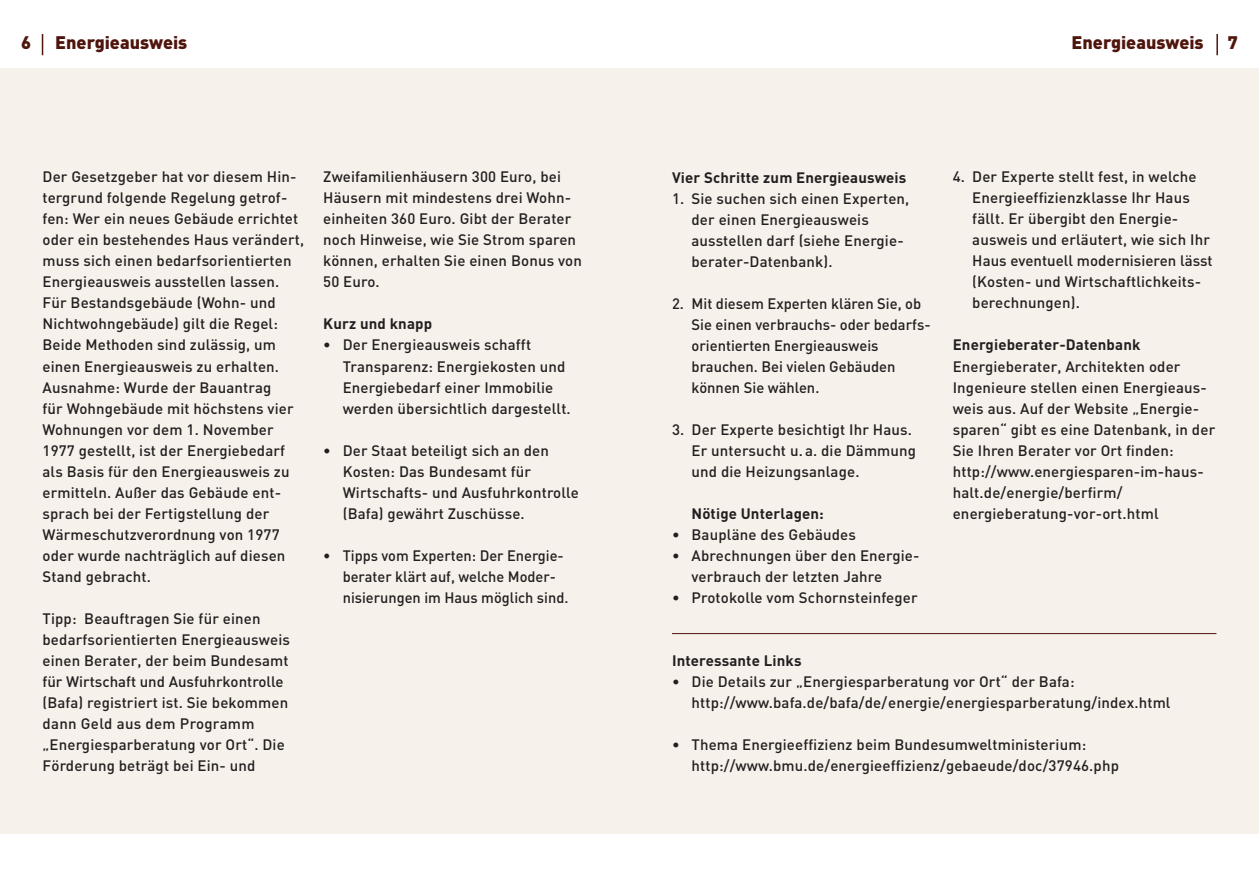
<style>
.page{position:relative;width:1259px;height:893px;background:#fff}
.page>*{position:absolute;margin:0;border:0;box-sizing:border-box;transform-origin:0 0}
.t1{font:900 18px "DIN";color:#4f150d}
.t2{font:500 15px/21px "DIN";letter-spacing:.01em;color:#231f20}
.t3{font:700 15px "DIN";letter-spacing:.01em;color:#231f20}
</style>
<div class="page">
<div style="left:0;top:68px;width:1259px;height:765px;background:#f7f1eb"></div>
<svg style="left:42px;top:34px;width:1px;height:21px"></svg>
<hr style="left:1216px;top:34px;width:2px;height:21px;background:#4f150d">
<hr style="left:672px;top:633px;width:544px;height:1px;background:#4f150d">
<p class="t1" style="left:21px;top:36px;width:12px">6</p>
<p class="t1" style="left:55px;top:36px;width:134px">Energieausweis</p>
<p class="t1" style="left:1071px;top:36px;width:134px">Energieausweis</p>
<p class="t1" style="left:1227px;top:36px;width:12px">7</p>
<p class="t2" style="left:43px;top:168px;width:263px">Der Gesetzgeber hat vor diesem Hin&shy;tergrund folgende Regelung getrof&shy;fen: Wer ein neues Gebäude errichtet oder ein bestehendes Haus verändert, muss sich einen bedarfsorientierten Energieausweis ausstellen lassen.<br>Für Bestandsgebäude (Wohn- und Nichtwohngebäude) gilt die Regel:<br>Beide Methoden sind zulässig, um einen Energieausweis zu erhalten.<br>Ausnahme: Wurde der Bauantrag<br>für Wohngebäude mit höchstens vier Wohnungen vor dem 1. November 1977 gestellt, ist der Energiebedarf als Basis für den Energieausweis zu ermitteln. Außer das Gebäude ent&shy;sprach bei der Fertigstellung der Wärmeschutzverordnung von 1977 oder wurde nachträglich auf diesen Stand gebracht.</p>
<p class="t2" style="left:43px;top:609px;width:249px">Tipp: Beauftragen Sie für einen bedarfsorientierten Energieausweis einen Berater, der beim Bundesamt für Wirtschaft und Ausfuhrkontrolle (Bafa) registriert ist. Sie bekommen dann Geld aus dem Programm „Energiesparberatung vor Ort“. Die Förderung beträgt bei Ein- und</p>
<p class="t2" style="left:323px;top:168px;width:260px">Zweifamilienhäusern 300 Euro, bei<br>Häusern mit mindestens drei Wohn&shy;einheiten 360 Euro. Gibt der Berater noch Hinweise, wie Sie Strom sparen können, erhalten Sie einen Bonus von<br>50 Euro.</p>
<p class="t3" style="left:323px;top:319px;width:110px">Kurz und knapp</p>
<p class="t2" style="left:343px;top:336px;width:229px;text-indent:-20px">• Der Energieausweis schafft<br>Transparenz: Energiekosten und<br>Energiebedarf einer Immobilie werden übersichtlich dargestellt.</p>
<p class="t2" style="left:343px;top:441px;width:238px;text-indent:-20px">• Der Staat beteiligt sich an den<br>Kosten: Das Bundesamt für<br>Wirtschafts- und Ausfuhrkontrolle (Bafa) gewährt Zuschüsse.</p>
<p class="t2" style="left:343px;top:546px;width:227px;text-indent:-19px">• Tipps vom Experten: Der Energie&shy;berater klärt auf, welche Moder&shy;nisierungen im Haus möglich sind.</p>
<p class="t3" style="left:672px;top:172px;width:236px">Vier Schritte zum Energieausweis</p>
<p class="t2" style="left:691px;top:189px;width:219px;text-indent:-19px">1. Sie suchen sich einen Experten, der einen Energieausweis ausstellen darf (siehe Energie&shy;berater-Datenbank).</p>
<p class="t2" style="left:691px;top:294px;width:241px;text-indent:-19px">2. Mit diesem Experten klären Sie, ob<br>Sie einen verbrauchs- oder bedarfs&shy;orientierten Energieausweis brauchen. Bei vielen Gebäuden können Sie wählen.</p>
<p class="t2" style="left:691px;top:420px;width:226px;text-indent:-20px">3. Der Experte besichtigt Ihr Haus.<br>Er untersucht u. a. die Dämmung und die Heizungsanlage.</p>
<p class="t3" style="left:691px;top:508px;width:134px">Nötige Unterlagen:</p>
<p class="t2" style="left:672px;top:525px;width:185px">• Baupläne des Gebäudes</p>
<p class="t2" style="left:691px;top:546px;width:229px;text-indent:-20px">• Abrechnungen über den Energie&shy;verbrauch der letzten Jahre</p>
<p class="t2" style="left:672px;top:588px;width:247px">• Protokolle vom Schornsteinfeger</p>
<p class="t2" style="left:972px;top:168px;width:242px;text-indent:-20px">4. Der Experte stellt fest, in welche<br>Energieeffizienzklasse Ihr Haus fällt. Er übergibt den Energie&shy;ausweis und erläutert, wie sich Ihr<br>Haus eventuell modernisieren lässt (Kosten- und Wirtschaftlichkeits&shy;berechnungen).</p>
<p class="t3" style="left:952px;top:340px;width:189px">Energieberater-Datenbank</p>
<p class="t2" style="left:952px;top:357px;width:264px">Energieberater, Architekten oder Ingenieure stellen einen Energieaus&shy;weis aus. Auf der Website „Energie&shy;sparen“ gibt es eine Datenbank, in der Sie Ihren Berater vor Ort finden: http://www.energiesparen-im-haus&shy;halt.de/energie/berfirm/ energieberatung-vor-ort.html</p>
<p class="t3" style="left:672px;top:655px;width:131px">Interessante Links</p>
<p class="t2" style="left:691px;top:673px;width:480px;text-indent:-20px">• Die Details zur „Energiesparberatung vor Ort“ der Bafa: http://www.bafa.de/bafa/de/ energie/energiesparberatung/index.html</p>
<p class="t2" style="left:691px;top:736px;width:429px;text-indent:-20px">• Thema Energieeffizienz beim Bundesumweltministerium: http://www.bmu.de/energieeffizienz/gebaeude/doc/37946.php</p>
</div>
